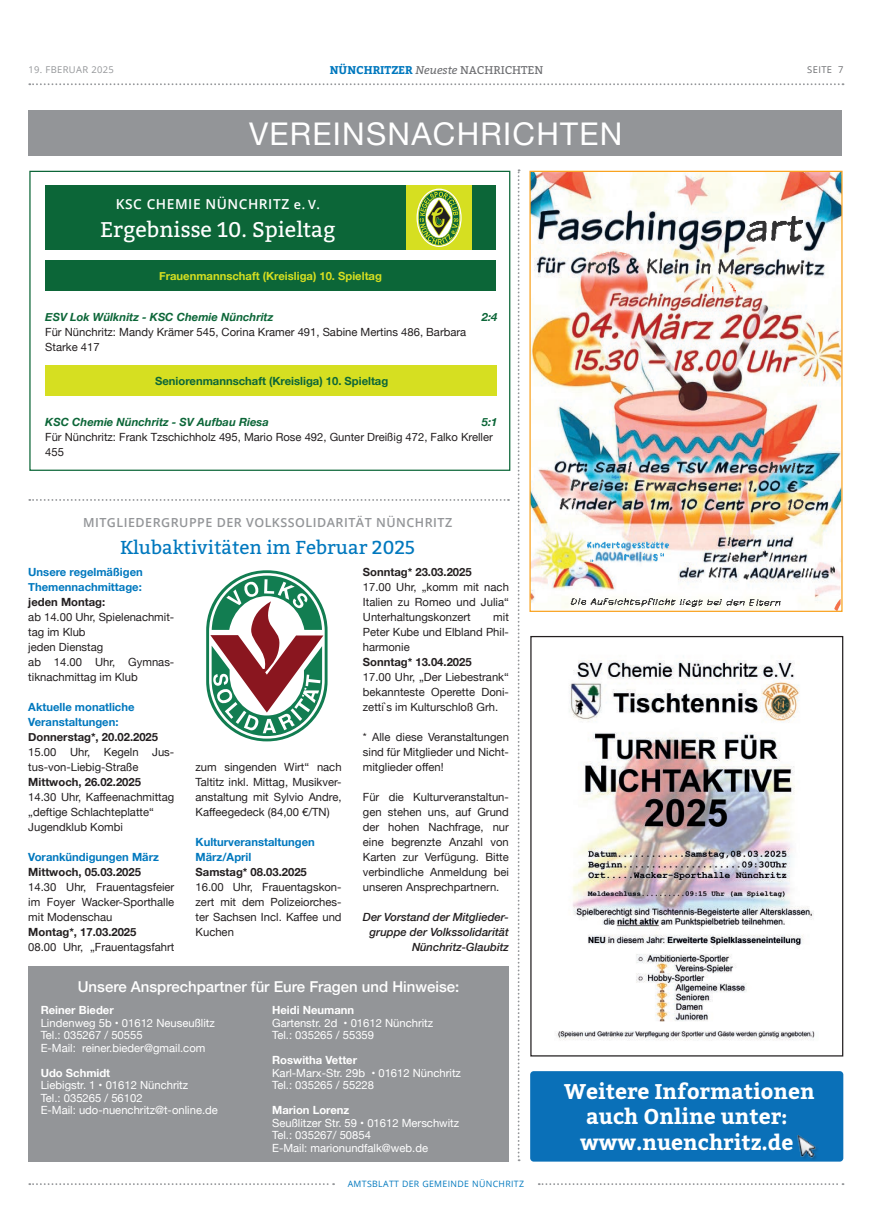
<style>
.page{position:relative;width:886px;height:1223px;background:#fff}
.page>*{position:absolute;margin:0;border:0;box-sizing:border-box;transform-origin:0 0}
.t1{font:31.25px "Helvetica Neue";letter-spacing:.04em;color:#fff}
.t2{font:700 21.25px/25.5px "Bitter";color:#fff;text-align:center}
.t3{font:21.25px "Bitter";color:#fff}
.t4{font:18.75px "Bitter";color:#0078be}
.t5{font:500 15px "Helvetica Neue";color:#fff}
.t6{font:600 13.75px "Open Sans";letter-spacing:.04em;color:#fff}
.t7{font:600 12.5px "Open Sans";letter-spacing:.04em;color:#939598}
.t8{font:11.25px/15px "Helvetica Neue";color:#231f20;text-align:justify}
.t9{font:11.25px/12.5px "Helvetica Neue";color:#fff}
.t10{font:700 11.25px "Helvetica Neue";color:#231f20}
.t11{font:700 11.25px/15px "Helvetica Neue";color:#0078be}
.t12{font:italic 700 11.25px "Helvetica Neue";color:#0c6638}
.t13{font:italic 500 11.25px/15px "Helvetica Neue";color:#231f20;text-align:right}
.t14{font:700 11.25px "Helvetica Neue";color:#fff}
.t15{font:700 11.25px "Helvetica Neue";color:#0c6638}
.t16{font:700 11.25px "Helvetica Neue";color:#d6df21}
.t17{font:700 11.25px "Bitter";color:#0078be}
.t18{font:9.38px "Open Sans";letter-spacing:.04em;color:#939598}
.t19{font:9.38px "Open Sans";letter-spacing:.04em;color:#6c6d70}
.t20{font:8.75px "Open Sans";letter-spacing:.04em;color:#0078be}
.s1{font-weight:400;font-style:italic;color:#6c6d70}
.s2{font-weight:400;color:#6c6d70}
.s3{font-size:12.62px}
</style>
<div class="page">
<svg style="left:29px;top:83px;width:814px;height:2px"></svg>
<svg style="left:29px;top:1183px;width:305px;height:2px"></svg>
<svg style="left:539px;top:1183px;width:304px;height:2px"></svg>
<div style="left:28px;top:111px;width:814px;height:45px;background:#939598"></div>
<img style="left:531px;top:173px;width:309px;height:388px">
<img style="left:531px;top:561px;width:309px;height:49px">
<img style="left:537px;top:215px;width:297px;height:391px">
<img style="left:746px;top:285px;width:77px;height:212px">
<img style="left:582px;top:210px;width:139px;height:46px">
<img style="left:587px;top:475px;width:81px;height:86px">
<div style="left:529px;top:171px;width:313px;height:441px;border:1px solid #f9a320"></div>
<img style="left:558px;top:656px;width:257px;height:384px">
<div style="left:530px;top:636px;width:313px;height:420px;border:1px solid #231f20"></div>
<svg style="left:518px;top:169px;width:2px;height:992px"></svg>
<div style="left:45px;top:261px;width:451px;height:30px;background:#0c6638"></div>
<div style="left:45px;top:366px;width:452px;height:30px;background:#d6df21"></div>
<div style="left:29px;top:171px;width:481px;height:300px;border:1px solid #0c6638"></div>
<div style="left:45px;top:186px;width:450px;height:64px;background:#0c6638"></div>
<div style="left:406px;top:186px;width:66px;height:64px;background:#d6df21"></div>
<svg style="left:416px;top:189px;width:46px;height:58px"></svg>
<div style="left:28px;top:966px;width:481px;height:195px;background:#939598"></div>
<svg style="left:206px;top:570px;width:121px;height:171px"></svg>
<svg style="left:29px;top:499px;width:480px;height:2px"></svg>
<div style="left:530px;top:1071px;width:313px;height:90px;background:#0a70b8;border-radius:4px"></div>
<img style="left:784px;top:1135px;width:45px;height:27px">
<p class="t18" style="left:28px;top:63px;width:87px">19. FBERUAR 2025</p>
<p class="t17" style="left:330px;top:62px;width:215px">NÜNCHRITZER <span class="s1">Neueste</span> <span class="s2">NACHRICHTEN</span></p>
<p class="t19" style="left:807px;top:63px;width:38px">SEITE 7</p>
<h1 class="t1" style="left:249px;top:111px;width:375px">VEREINSNACHRICHTEN</h1>
<p class="t6" style="left:116px;top:195px;width:206px">KSC CHEMIE NÜNCHRITZ <span class="s3">e. V.</span></p>
<h2 class="t3" style="left:100px;top:214px;width:237px">Ergebnisse 10. Spieltag</h2>
<p class="t16" style="left:159px;top:267px;width:224px">Frauenmannschaft (Kreisliga) 10. Spieltag</p>
<p class="t12" style="left:45px;top:308px;width:230px">ESV Lok Wülknitz - KSC Chemie Nünchritz</p>
<p class="t12" style="left:482px;top:308px;width:17px">2:4</p>
<p class="t8" style="left:45px;top:325px;width:422px">Für Nünchritz: Mandy Krämer 545, Corina Kramer 491, Sabine Mertins 486, Barbara<br>Starke 417</p>
<p class="t15" style="left:155px;top:372px;width:235px">Seniorenmannschaft (Kreisliga) 10. Spieltag</p>
<p class="t12" style="left:45px;top:413px;width:225px">KSC Chemie Nünchritz - SV Aufbau Riesa</p>
<p class="t12" style="left:482px;top:413px;width:17px">5:1</p>
<p class="t8" style="left:45px;top:430px;width:449px">Für Nünchritz: Frank Tzschichholz 495, Mario Rose 492, Gunter Dreißig 472, Falko Kreller<br>455</p>
<p class="t7" style="left:83px;top:513px;width:371px">MITGLIEDERGRUPPE DER VOLKSSOLIDARITÄT NÜNCHRITZ</p>
<h3 class="t4" style="left:120px;top:534px;width:296px">Klubaktivitäten im Februar 2025</h3>
<p class="t11" style="left:28px;top:564px;width:116px">Unsere regelmäßigen<br>Themennachmittage:</p>
<p class="t10" style="left:28px;top:593px;width:78px">jeden Montag:</p>
<p class="t8" style="left:28px;top:610px;width:148px;text-align:left">ab 14.00 Uhr, Spielenachmit&shy;tag im Klub<br>jeden Dienstag<br>ab 14.00 Uhr, Gymnas&shy;tiknachmittag im Klub</p>
<p class="t11" style="left:28px;top:699px;width:108px">Aktuelle monatliche<br>Veranstaltungen:</p>
<p class="t10" style="left:28px;top:728px;width:131px">Donnerstag*, 20.02.2025</p>
<p class="t8" style="left:28px;top:745px;width:147px">15.00 Uhr, Kegeln Jus&shy;tus-von-Liebig-Straße</p>
<p class="t10" style="left:28px;top:773px;width:114px">Mittwoch, 26.02.2025</p>
<p class="t8" style="left:28px;top:790px;width:148px;text-align:left">14.30 Uhr, Kaffeenachmittag „deftige Schlachteplatte“<br>Jugendklub Kombi</p>
<p class="t11" style="left:28px;top:849px;width:132px">Vorankündigungen März</p>
<p class="t10" style="left:28px;top:863px;width:114px">Mittwoch, 05.03.2025</p>
<p class="t8" style="left:28px;top:880px;width:148px">14.30 Uhr, Frauentagsfeier im Foyer Wacker-Sporthalle mit Modenschau</p>
<p class="t10" style="left:28px;top:923px;width:110px">Montag*, 17.03.2025</p>
<p class="t8" style="left:28px;top:940px;width:148px">08.00 Uhr, „Frauentagsfahrt</p>
<p class="t8" style="left:196px;top:760px;width:148px">zum singenden Wirt“ nach Taltitz inkl. Mittag, Musikver&shy;anstaltung mit Sylvio Andre, Kaffeegedeck (84,00 €/TN)</p>
<p class="t11" style="left:196px;top:834px;width:121px">Kulturveranstaltungen<br>März/April</p>
<p class="t10" style="left:196px;top:863px;width:113px">Samstag* 08.03.2025</p>
<p class="t8" style="left:196px;top:880px;width:148px">16.00 Uhr, Frauentagskon&shy;zert mit dem Polizeiorches&shy;ter Sachsen Incl. Kaffee und Kuchen</p>
<p class="t10" style="left:363px;top:563px;width:110px">Sonntag* 23.03.2025</p>
<p class="t8" style="left:363px;top:580px;width:148px">17.00 Uhr, „komm mit nach Italien zu Romeo und Julia“ Unterhaltungskonzert</p>
<p class="t8" style="left:363px;top:610px;width:148px;text-indent:130px">mit Peter Kube und Elbland Phil&shy;harmonie</p>
<p class="t10" style="left:363px;top:653px;width:110px">Sonntag* 13.04.2025</p>
<p class="t8" style="left:363px;top:670px;width:148px">17.00 Uhr, „Der Liebestrank“ bekannteste Operette Doni&shy;zetti`s im Kulturschloß Grh.</p>
<p class="t8" style="left:363px;top:730px;width:148px">* Alle diese Veranstaltungen sind für Mitglieder und Nicht&shy;mitglieder offen!</p>
<p class="t8" style="left:363px;top:790px;width:148px">Für die Kulturveranstaltun&shy;gen stehen uns, auf Grund der hohen Nachfrage, nur eine begrenzte Anzahl von Karten zur Verfügung. Bitte verbindliche Anmeldung bei unseren Ansprechpartnern.</p>
<p class="t13" style="left:363px;top:908px;width:148px">Der Vorstand der Mitglieder&shy;gruppe der Volkssolidarität<br>Nünchritz-Glaubitz</p>
<h3 class="t5" style="left:78px;top:974px;width:383px">Unsere Ansprechpartner für Eure Fragen und Hinweise:</h3>
<p class="t14" style="left:41px;top:1001px;width:75px">Reiner Bieder</p>
<p class="t9" style="left:41px;top:1017px;width:176px">Lindenweg 5b • 01612 Neuseußlitz<br>Tel.: 035267 / 50555<br>E-Mail: reiner.bieder@gmail.com</p>
<p class="t14" style="left:41px;top:1064px;width:71px">Udo Schmidt</p>
<p class="t9" style="left:41px;top:1079px;width:179px">Liebigstr. 1 • 01612 Nünchritz<br>Tel.: 035265 / 56102<br>E-Mail: udo-nuenchritz@t-online.de</p>
<p class="t14" style="left:272px;top:1001px;width:84px">Heidi Neumann</p>
<p class="t9" style="left:272px;top:1017px;width:163px">Gartenstr. 2d • 01612 Nünchritz<br>Tel.: 035265 / 55359</p>
<p class="t14" style="left:272px;top:1051px;width:86px">Roswitha Vetter</p>
<p class="t9" style="left:272px;top:1067px;width:190px">Karl-Marx-Str. 29b • 01612 Nünchritz<br>Tel.: 035265 / 55228</p>
<p class="t14" style="left:272px;top:1101px;width:79px">Marion Lorenz</p>
<p class="t9" style="left:272px;top:1117px;width:189px">Seußlitzer Str. 59 • 01612 Merschwitz<br>Tel.: 035267/ 50854<br>E-Mail: marionundfalk@web.de</p>
<p class="t20" style="left:348px;top:1177px;width:178px">AMTSBLATT DER GEMEINDE NÜNCHRITZ</p>
<h2 class="t2" style="left:564px;top:1078px;width:252px">Weitere Informationen auch Online unter: www.nuenchritz.de</h2>
</div>
